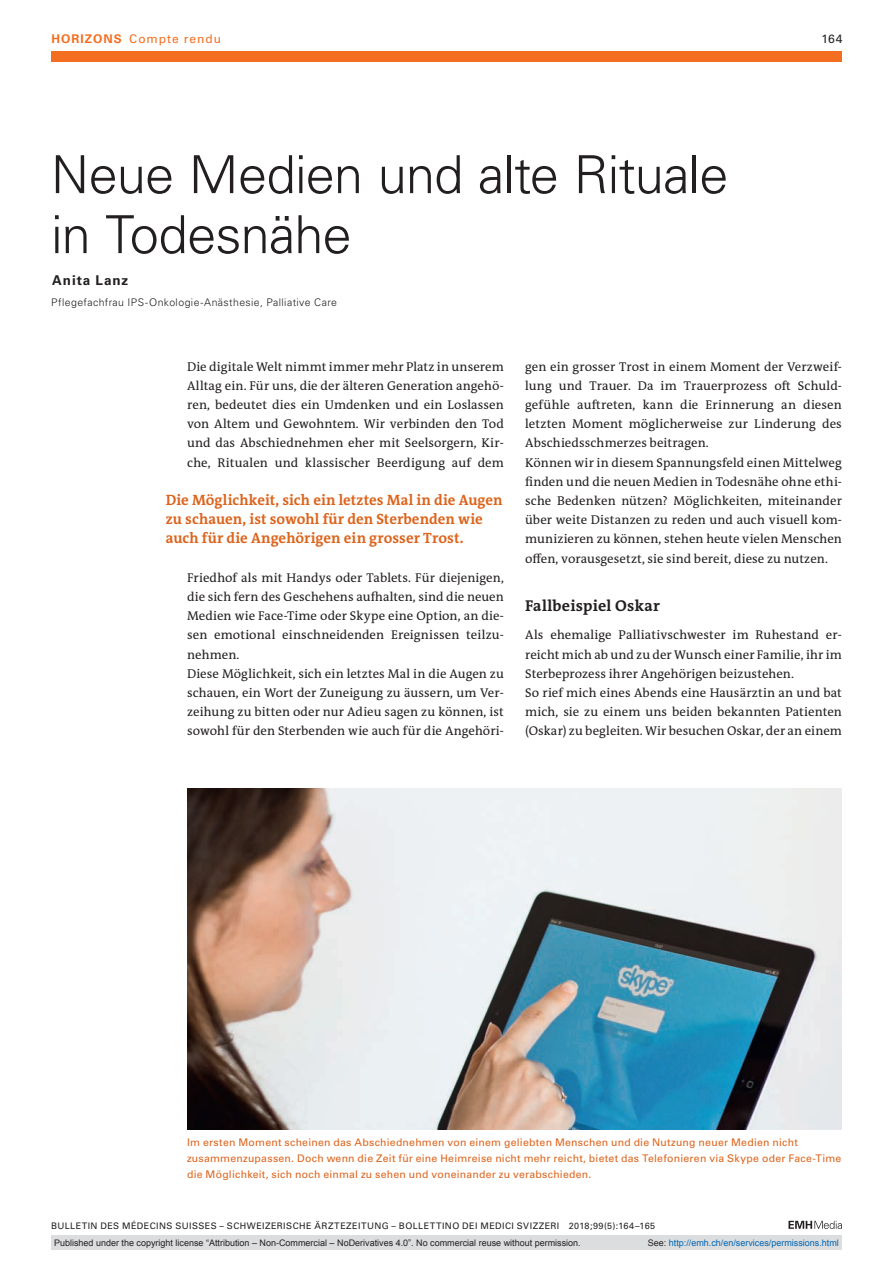
<style>
.page{position:relative;width:893px;height:1263px;background:#fff}
.page>*{position:absolute;margin:0;border:0;box-sizing:border-box;transform-origin:0 0}
.t1{font:300 52.5px/60px "Univers LT Std";letter-spacing:-.02em;color:#231f20}
.t2{font:700 15.75px "The Antiqua B W7";letter-spacing:.015em;color:#231f20}
.t3{font:700 15px/19.2px "The Antiqua B W7";letter-spacing:.005em;color:#dc641c}
.t4{font:700 13.5px "Univers LT Std";letter-spacing:.065em;color:#231f20}
.t5{font:12.75px/19.2px "The Antiqua B W5 Plain";letter-spacing:.005em;color:#231f20}
.t6{font:12px "Univers LT Std";letter-spacing:.08em;color:#f36e21}
.t7{font:12px "Univers LT Std";color:#231f20}
.t8{font:10.5px/15.8px "Univers LT Std";letter-spacing:.02em;color:#dc641c}
.t9{font:300 10.5px "Univers LT Std";letter-spacing:.035em;color:#231f20}
.t10{font:9px "Arial";color:#231f20}
.t11{font:9px "Univers LT Std";letter-spacing:.05em;color:#231f20}
.t12{font:9px "Arial";color:#0166b3}
.s1{font-weight:700}
.s2{color:#231f20}
</style>
<div class="page">
<svg style="left:788px;top:1221px;width:54px;height:8px"></svg>
<img style="left:187px;top:788px;width:655px;height:342px">
<div style="left:51px;top:51px;width:791px;height:11px;background:#f36e21"></div>
<div style="left:51px;top:1235px;width:791px;height:15px;background:#dcdddf"></div>
<p class="t6" style="left:51px;top:31px;width:171px"><span class="s1">HORIZONS</span> Compte rendu</p>
<p class="t7" style="left:821px;top:31px;width:22px">164</p>
<h1 class="t1" style="left:51px;top:145px;width:679px">Neue Medien und alte Rituale in Todesnähe</h1>
<p class="t4" style="left:52px;top:272px;width:77px">Anita Lanz</p>
<p class="t9" style="left:51px;top:296px;width:287px">Pflegefachfrau IPS-Onkologie-Anästhesie, Palliative Care</p>
<p class="t5" style="left:187px;top:357px;width:318px;text-align:justify">Die digitale Welt nimmt immer mehr Platz in unserem Alltag ein. Für uns, die der älteren Generation angehö&shy;ren, bedeutet dies ein Umdenken und ein Loslassen von Altem und Gewohntem. Wir verbinden den Tod und das Abschiednehmen eher mit Seelsorgern, Kir&shy;che, Ritualen und klassischer Beerdigung auf dem</p>
<p class="t3" style="left:166px;top:490px;width:338px">Die Möglichkeit, sich ein letztes Mal in die Augen zu schauen, ist sowohl für den Sterbenden wie auch für die Angehörigen ein grosser Trost.</p>
<p class="t5" style="left:187px;top:568px;width:318px">Friedhof als mit Handys oder Tablets. Für diejenigen, die sich fern des Geschehens aufhalten, sind die neuen Medien wie Face-Time oder Skype eine Option, an die&shy;sen emotional einschneidenden Ereignissen teilzu&shy;nehmen.<br>Diese Möglichkeit, sich ein letztes Mal in die Augen zu schauen, ein Wort der Zuneigung zu äussern, um Ver&shy;zeihung zu bitten oder nur Adieu sagen zu können, ist sowohl für den Sterbenden wie auch für die Angehöri-</p>
<p class="t5" style="left:525px;top:357px;width:318px">gen ein grosser Trost in einem Moment der Verzweif&shy;lung und Trauer. Da im Trauerprozess oft Schuld&shy;gefühle auftreten, kann die Erinnerung an diesen letzten Moment möglicherweise zur Linderung des Abschiedsschmerzes beitragen.<br>Können wir in diesem Spannungsfeld einen Mittelweg finden und die neuen Medien in Todesnähe ohne ethi&shy;sche Bedenken nützen? Möglichkeiten, miteinander über weite Distanzen zu reden und auch visuell kom&shy;munizieren zu können, stehen heute vielen Menschen offen, vorausgesetzt, sie sind bereit, diese zu nutzen.</p>
<p class="t2" style="left:525px;top:595px;width:136px">Fallbeispiel Oskar</p>
<p class="t5" style="left:525px;top:626px;width:318px">Als ehemalige Palliativschwester im Ruhestand er&shy;reicht mich ab und zu der Wunsch einer Familie, ihr im Sterbeprozess ihrer Angehörigen beizustehen.<br>So rief mich eines Abends eine Hausärztin an und bat mich, sie zu einem uns beiden bekannten Patienten (Oskar) zu begleiten. Wir besuchen Oskar, der an einem</p>
<p class="t8" style="left:187px;top:1134px;width:656px">Im ersten Moment scheinen das Abschiednehmen von einem geliebten Menschen und die Nutzung neuer Medien nicht zusammenzupassen. Doch wenn die Zeit für eine Heimreise nicht mehr reicht, bietet das Telefonieren via Skype oder Face-Time die Möglichkeit, sich noch einmal zu sehen und voneinander zu verabschieden.</p>
<p class="t11" style="left:51px;top:1220px;width:606px">BULLETIN DES MÉDECINS SUISSES – SCHWEIZERISCHE ÄRZTEZEITUNG – BOLLETTINO DEI MEDICI SVIZZERI 2018;99(5):164–165</p>
<p class="t10" style="left:54px;top:1237px;width:528px">Published under the copyright license “Attribution – Non-Commercial – NoDerivatives 4.0”. No commercial reuse without permission.</p>
<p class="t12" style="left:648px;top:1237px;width:193px"><span class="s2">See:</span> http://emh.ch/en/services/permissions.html</p>
</div>
